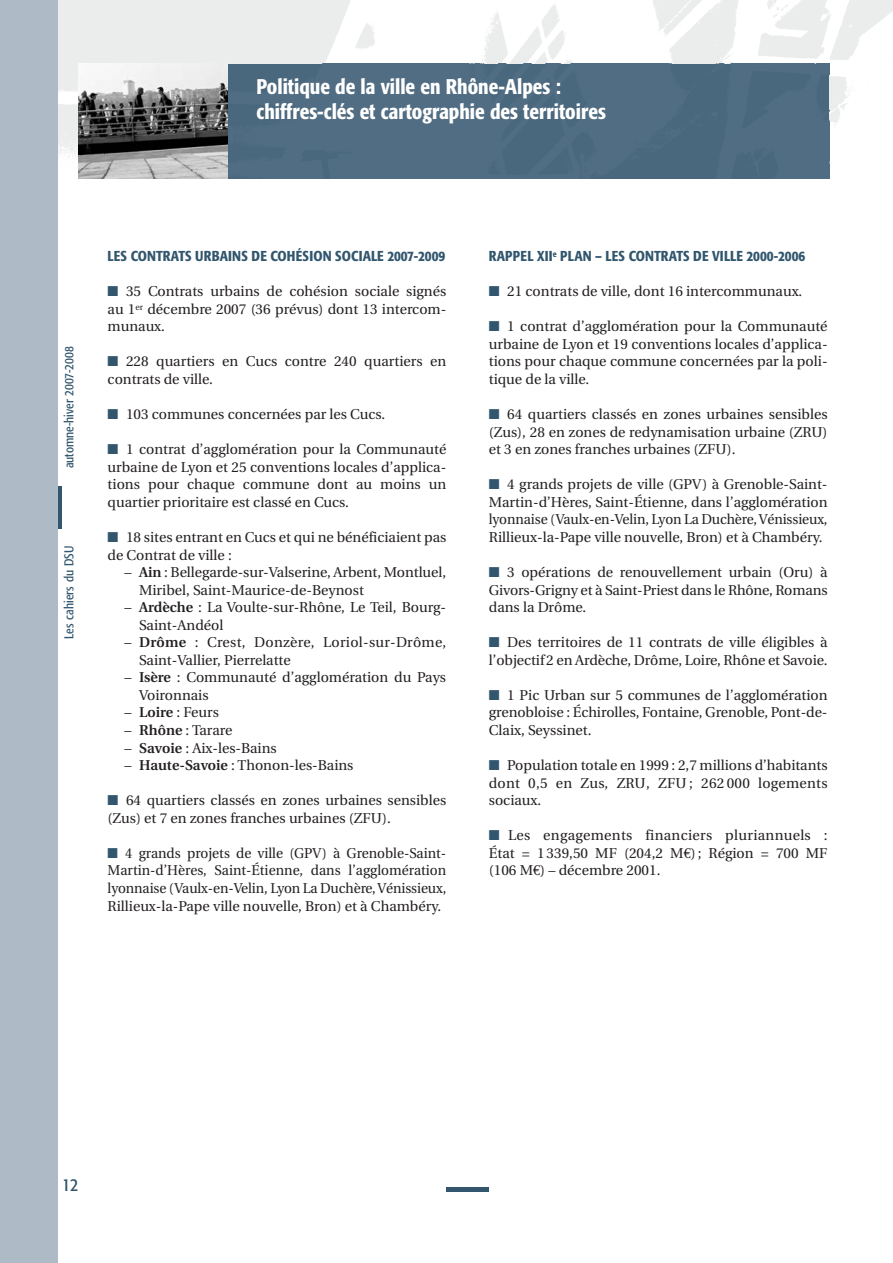
<style>
.page{position:relative;width:893px;height:1263px;background:#fff}
.page>*{position:absolute;margin:0;border:0;box-sizing:border-box;transform-origin:0 0}
.t1{font:500 condensed 21px/25.2px "Formata";color:#fff}
.t2{font:condensed 18px "Formata";color:#31566d}
.t3{font:14.25px/17.5px "Utopia";color:#231f20;text-align:justify}
.t4{font:14.25px/17.5px "Utopia";color:#231f20;text-align:justify;scale:.96 1}
.t5{font:500 condensed 14.25px "Formata";color:#31566d}
.t6{font:condensed 12.75px "Formata";color:#31566d}
.s1{color:#31566d}
.s2{font-weight:600}
.s3{font-family:"Euro Serif"}
</style>
<div class="page">
<img style="left:58px;top:0;width:834px;height:179px">
<div style="left:227px;top:64px;width:602px;height:115px;background:#516d83"></div>
<img style="left:78px;top:64px;width:149px;height:115px">
<hr style="left:446px;top:1187px;width:43px;height:4px;background:#31566d">
<hr style="left:57px;top:0;width:1px;height:1263px;background:#31566d">
<svg style="left:57px;top:486px;width:4px;height:43px"></svg>
<div style="left:0;top:0;width:57px;height:1263px;background:#afbac7"></div>
<h1 class="t1" style="left:256px;top:76px;width:351px">Politique de la ville en Rhône-Alpes : chiffres-clés et cartographie des territoires</h1>
<p class="t6" style="left:64px;top:468px;width:123px;rotate:-90deg">automne-hiver 2007-2008</p>
<p class="t6" style="left:64px;top:639px;width:94px;rotate:-90deg">Les cahiers du DSU</p>
<p class="t5" style="left:108px;top:250px;width:339px">LES CONTRATS URBAINS DE COHÉSION SOCIALE 2007-2009</p>
<p class="t3" style="left:108px;top:284px;width:340px"><span class="s1">■</span> 35 Contrats urbains de cohésion sociale signés au 1<sup>er</sup> décembre 2007 (36 prévus) dont 13 intercom&shy;munaux.</p>
<p class="t3" style="left:108px;top:354px;width:340px"><span class="s1">■</span> 228 quartiers en Cucs contre 240 quartiers en contrats de ville.</p>
<p class="t3" style="left:108px;top:407px;width:279px"><span class="s1">■</span> 103 communes concernées par les Cucs.</p>
<p class="t3" style="left:108px;top:442px;width:340px"><span class="s1">■</span> 1 contrat d’agglomération pour la Communauté urbaine de Lyon et 25 conventions locales d’applica&shy;tions pour chaque commune dont au moins un quartier prioritaire est classé en Cucs.</p>
<p class="t3" style="left:108px;top:530px;width:340px"><span class="s1">■</span> 18 sites entrant en Cucs et qui ne bénéficiaient pas de Contrat de ville :</p>
<p class="t3" style="left:139px;top:565px;width:309px;text-indent:-14px">– <span class="s2">Ain</span> : Bellegarde-sur-Valserine, Arbent, Montluel,<br>Miribel, Saint-Maurice-de-Beynost</p>
<p class="t3" style="left:139px;top:600px;width:309px;text-indent:-14px">– <span class="s2">Ardèche</span> : La Voulte-sur-Rhône, Le Teil, Bourg-<br>Saint-Andéol</p>
<p class="t3" style="left:139px;top:635px;width:309px;text-indent:-14px">– <span class="s2">Drôme</span> : Crest, Donzère, Loriol-sur-Drôme,<br>Saint-Vallier, Pierrelatte</p>
<p class="t3" style="left:139px;top:670px;width:309px;text-indent:-14px">– <span class="s2">Isère</span> : Communauté d’agglomération du Pays<br>Voironnais</p>
<p class="t3" style="left:125px;top:705px;width:96px">– <span class="s2">Loire</span> : Feurs</p>
<p class="t3" style="left:125px;top:723px;width:109px">– <span class="s2">Rhône</span> : Tarare</p>
<p class="t3" style="left:125px;top:740px;width:154px">– <span class="s2">Savoie</span> : Aix-les-Bains</p>
<p class="t3" style="left:125px;top:758px;width:230px">– <span class="s2">Haute-Savoie</span> : Thonon-les-Bains</p>
<p class="t3" style="left:108px;top:793px;width:340px"><span class="s1">■</span> 64 quartiers classés en zones urbaines sensibles (Zus) et 7 en zones franches urbaines (ZFU).</p>
<p class="t4" style="left:108px;top:846px;width:354px"><span class="s1">■</span> 4 grands projets de ville (GPV) à Grenoble-Saint-Martin-d’Hères, Saint-Étienne, dans l’agglomération lyonnaise (Vaulx-en-Velin, Lyon La Duchère, Vénissieux, Rillieux-la-Pape ville nouvelle, Bron) et à Chambéry.</p>
<p class="t5" style="left:489px;top:250px;width:318px">RAPPEL XII<sup>e</sup> PLAN – LES CONTRATS DE VILLE 2000-2006</p>
<p class="t3" style="left:489px;top:284px;width:315px"><span class="s1">■</span> 21 contrats de ville, dont 16 intercommunaux.</p>
<p class="t3" style="left:489px;top:319px;width:340px"><span class="s1">■</span> 1 contrat d’agglomération pour la Communauté urbaine de Lyon et 19 conventions locales d’applica&shy;tions pour chaque commune concernées par la poli&shy;tique de la ville.</p>
<p class="t3" style="left:489px;top:407px;width:340px"><span class="s1">■</span> 64 quartiers classés en zones urbaines sensibles (Zus), 28 en zones de redynamisation urbaine (ZRU) et 3 en zones franches urbaines (ZFU).</p>
<p class="t3" style="left:489px;top:477px;width:340px"><span class="s1">■</span> 4 grands projets de ville (GPV) à Grenoble-Saint-Martin-d’Hères, Saint-Étienne, dans l’agglomération lyonnaise (Vaulx-en-Velin, Lyon La Duchère, Vénissieux, Rillieux-la-Pape ville nouvelle, Bron) et à Chambéry.</p>
<p class="t3" style="left:489px;top:565px;width:340px"><span class="s1">■</span> 3 opérations de renouvellement urbain (Oru) à Givors-Grigny et à Saint-Priest dans le Rhône, Romans dans la Drôme.</p>
<p class="t3" style="left:489px;top:635px;width:340px"><span class="s1">■</span> Des territoires de 11 contrats de ville éligibles à l’objectif 2 en Ardèche, Drôme, Loire, Rhône et Savoie.</p>
<p class="t3" style="left:489px;top:688px;width:340px"><span class="s1">■</span> 1 Pic Urban sur 5 communes de l’agglomération grenobloise : Échirolles, Fontaine, Grenoble, Pont-de-Claix, Seyssinet.</p>
<p class="t3" style="left:489px;top:758px;width:340px"><span class="s1">■</span> Population totale en 1999 : 2,7 millions d’habitants dont 0,5 en Zus, ZRU, ZFU ; 262 000 logements sociaux.</p>
<p class="t3" style="left:489px;top:828px;width:340px"><span class="s1">■</span> Les engagements financiers pluriannuels :<br>État = 1 339,50 MF (204,2 M<span class="s3">€</span>) ; Région = 700 MF (106 M<span class="s3">€</span>) – décembre 2001.</p>
<p class="t2" style="left:62px;top:1178px;width:18px">12</p>
</div>
